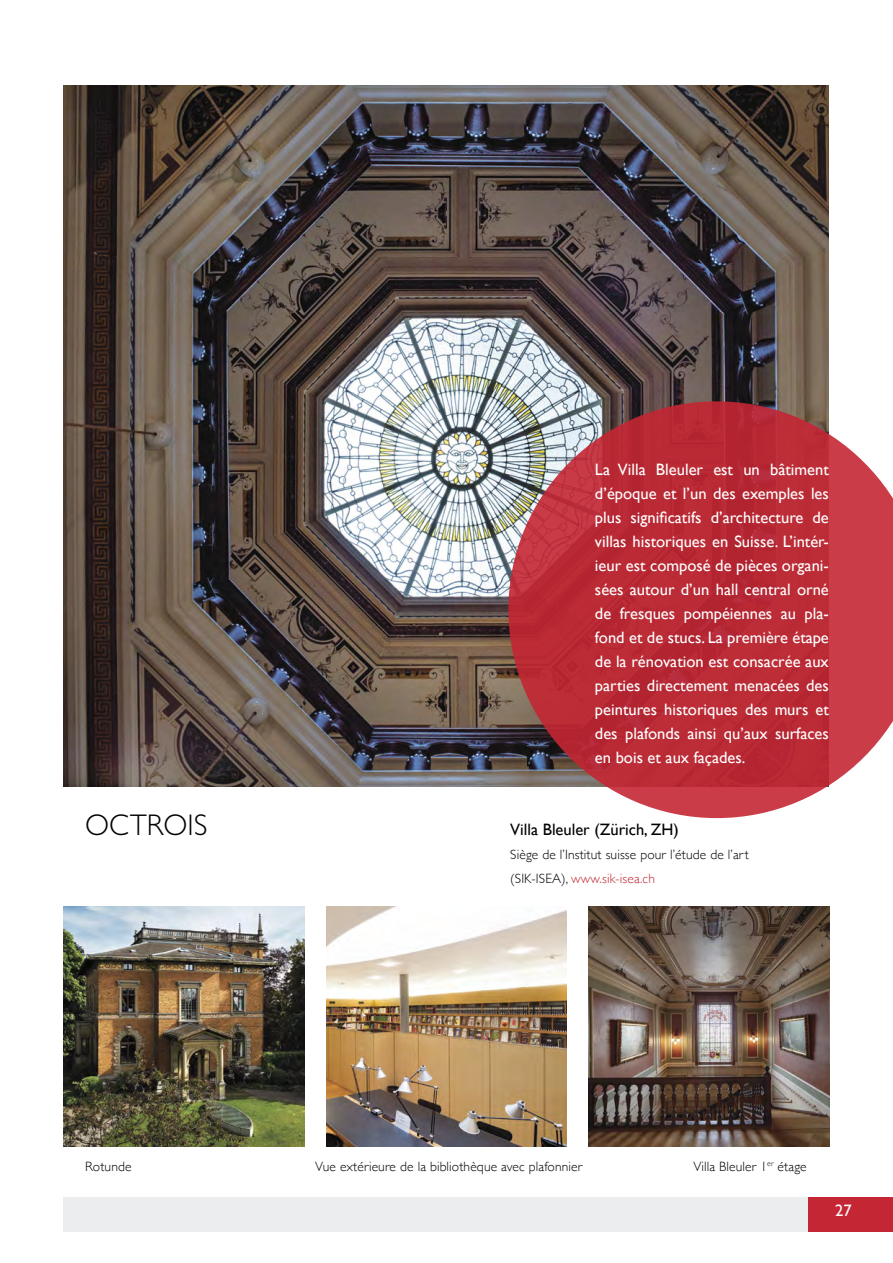
<style>
.page{position:relative;width:893px;height:1263px;background:#fff}
.page>*{position:absolute;margin:0;border:0;box-sizing:border-box;transform-origin:0 0}
.Title_Bttom_paragraph{font:300 30px "Gill Sans Nova";color:#000}
.Paragraph{font:16.5px/24px "Gill Sans";color:#fff;text-align:justify}
.Paragraph-2{font:16.5px "Gill Sans";color:#000}
.t1{font:300 13.5px/24px "Gill Sans";letter-spacing:.01em;color:#000}
.s1{color:#c42633}
</style>
<div class="page">
<img style="left:63px;top:85px;width:766px;height:702px">
<svg style="left:508px;top:401px;width:385px;height:417px;background:#bb4750"></svg>
<img style="left:63px;top:907px;width:242px;height:240px">
<img style="left:326px;top:907px;width:241px;height:240px">
<img style="left:588px;top:907px;width:241px;height:239px">
<div style="left:808px;top:1197px;width:85px;height:34px;background:#c42633"></div>
<div style="left:64px;top:1197px;width:744px;height:34px;background:#ecedef"></div>
<p class="Paragraph" style="left:595px;top:457px;width:235px">La Villa Bleuler est un bâtiment d’époque et l’un des exemples les plus significatifs d’architecture de villas historiques en Suisse. L’intér&shy;ieur est composé de pièces organi&shy;sées autour d’un hall central orné de fresques pompéiennes au pla&shy;fond et de stucs. La première étape de la rénovation est consacrée aux parties directement menacées des peintures historiques des murs et des plafonds ainsi qu’aux surfaces en bois et aux façades.</p>
<p class="Title_Bttom_paragraph" style="left:85px;top:806px;width:124px">OCTROIS</p>
<p class="Paragraph-2" style="left:510px;top:819px;width:170px">Villa Bleuler (Zürich, ZH)</p>
<p class="t1" style="left:510px;top:841px;width:240px">Siège de l’Institut suisse pour l’étude de l’art (SIK-ISEA), <span class="s1">www.sik-isea.ch</span></p>
<p class="t1" style="left:85px;top:1153px;width:48px">Rotunde</p>
<p class="t1" style="left:315px;top:1153px;width:269px">Vue extérieure de la bibliothèque avec plafonnier</p>
<p class="t1" style="left:693px;top:1153px;width:115px">Villa Bleuler 1<sup>er</sup> étage</p>
<p class="Paragraph" style="left:835px;top:1199px;width:18px">27</p>
</div>
